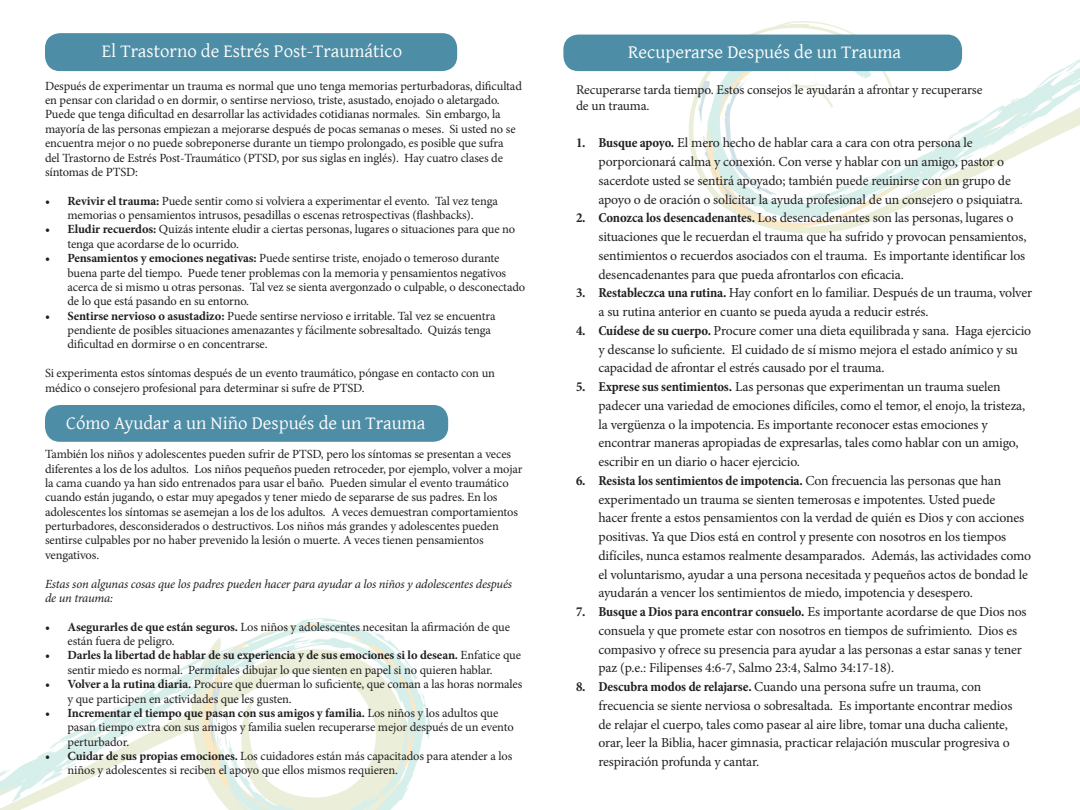
<style>
.page{position:relative;width:1080px;height:810px;background:#fff}
.page>*{position:absolute;margin:0;border:0;box-sizing:border-box;transform-origin:0 0}
.t1{font:18.75px "Gentium";color:#fff}
.t2{font:13.75px/18.8px "Minion Pro";letter-spacing:-.01em;color:#231f20}
.t3{font:13.5px/15.6px "Minion Pro";letter-spacing:-.01em;color:#231f20}
.t4{font:12.5px/14.4px "Minion Pro";letter-spacing:-.01em;color:#231f20}
.t5{font:italic 12.5px/14.4px "Minion Pro";letter-spacing:-.015em;color:#231f20}
.s1{font-weight:700}
.s2{font-weight:700;font-stretch:condensed}
</style>
<div class="page">
<svg style="left:0;top:618px;width:430px;height:192px"></svg>
<svg style="left:209px;top:681px;width:21px;height:70px"></svg>
<svg style="left:112px;top:707px;width:6px;height:4px"></svg>
<svg style="left:88px;top:719px;width:13px;height:8px"></svg>
<svg style="left:51px;top:741px;width:10px;height:6px"></svg>
<svg style="left:109px;top:739px;width:10px;height:5px"></svg>
<div style="left:45px;top:33px;width:412px;height:38px;background:#4e8da6;border-radius:15px"></div>
<svg style="left:688px;top:34px;width:10px;height:138px"></svg>
<svg style="left:707px;top:21px;width:373px;height:208px"></svg>
<svg style="left:1010px;top:98px;width:6px;height:5px"></svg>
<svg style="left:986px;top:111px;width:12px;height:7px"></svg>
<svg style="left:949px;top:133px;width:9px;height:5px"></svg>
<svg style="left:1007px;top:130px;width:9px;height:6px"></svg>
<svg style="left:698px;top:79px;width:79px;height:136px"></svg>
<div style="left:563px;top:35px;width:399px;height:36px;background:#4e8da6;border-radius:15px"></div>
<div style="left:45px;top:405px;width:403px;height:37px;background:#4e8da6;border-radius:15px"></div>
<p class="t1" style="left:102px;top:37px;width:302px">El Trastorno de Estrés Post-Traumático</p>
<p class="t1" style="left:628px;top:38px;width:274px">Recuperarse Después de un Trauma</p>
<p class="t4" style="left:45px;top:79px;width:478px">Después de experimentar un trauma es normal que uno tenga memorias perturbadoras, dificultad en pensar con claridad o en dormir, o sentirse nervioso, triste, asustado, enojado o aletargado.<br>Puede que tenga dificultad en desarrollar las actividades cotidianas normales. Sin embargo, la mayoría de las personas empiezan a mejorarse después de pocas semanas o meses. Si usted no se encuentra mejor o no puede sobreponerse durante un tiempo prolongado, es posible que sufra<br>del Trastorno de Estrés Post-Traumático (PTSD, por sus siglas en inglés). Hay cuatro clases de síntomas de PTSD:</p>
<p class="t4" style="left:45px;top:194px;width:454px;text-align:center"><span class="s1">• Revivir el trauma:</span> Puede sentir como si volviera a experimentar el evento. Tal vez tenga memorias o pensamientos intrusos, pesadillas o escenas retrospectivas (flashbacks).</p>
<p class="t4" style="left:68px;top:222px;width:449px;text-indent:-22px"><span class="s1">• Eludir recuerdos:</span> Quizás intente eludir a ciertas personas, lugares o situaciones para que no tenga que acordarse de lo ocurrido.</p>
<p class="t4" style="left:68px;top:251px;width:459px;text-indent:-22px"><span class="s1">• Pensamientos y emociones negativas:</span> Puede sentirse triste, enojado o temeroso durante buena parte del tiempo. Puede tener problemas con la memoria y pensamientos negativos acerca de si mismo u otras personas. Tal vez se sienta avergonzado o culpable, o desconectado de lo que está pasando en su entorno.</p>
<p class="t4" style="left:68px;top:309px;width:430px;text-indent:-22px"><span class="s1">• Sentirse nervioso o asustadizo:</span> Puede sentirse nervioso e irritable. Tal vez se encuentra pendiente de posibles situaciones amenazantes y fácilmente sobresaltado. Quizás tenga dificultad en dormirse o en concentrarse.</p>
<p class="t4" style="left:45px;top:366px;width:452px">Si experimenta estos síntomas después de un evento traumático, póngase en contacto con un médico o consejero profesional para determinar si sufre de PTSD.</p>
<p class="t1" style="left:66px;top:409px;width:361px">Cómo Ayudar a un Niño Después de un Trauma</p>
<p class="t4" style="left:45px;top:447px;width:479px">También los niños y adolescentes pueden sufrir de PTSD, pero los síntomas se presentan a veces diferentes a los de los adultos. Los niños pequeños pueden retroceder, por ejemplo, volver a mojar la cama cuando ya han sido entrenados para usar el baño. Pueden simular el evento traumático cuando están jugando, o estar muy apegados y tener miedo de separarse de sus padres. En los adolescentes los síntomas se asemejan a los de los adultos. A veces demuestran comportamientos perturbadores, desconsiderados o destructivos. Los niños más grandes y adolescentes pueden sentirse culpables por no haber prevenido la lesión o muerte. A veces tienen pensamientos vengativos.</p>
<p class="t5" style="left:45px;top:576px;width:469px">Estas son algunas cosas que los padres pueden hacer para ayudar a los niños y adolescentes después de un trauma:</p>
<p class="t4" style="left:68px;top:620px;width:444px;text-indent:-22px"><span class="s1">• Asegurarles de que están seguros.</span> Los niños y adolescentes necesitan la afirmación de que están fuera de peligro.</p>
<p class="t4" style="left:45px;top:648px;width:477px;text-align:center"><span class="s1">• Darles la libertad de hablar de su experiencia y de sus emociones si lo desean.</span> Enfatice que sentir miedo es normal. Permítales dibujar lo que sienten en papel si no quieren hablar.</p>
<p class="t4" style="left:68px;top:677px;width:456px;text-indent:-22px"><span class="s1">• Volver a la rutina diaria.</span> Procure que duerman lo suficiente, que coman a las horas normales y que participen en actividades que les gusten.</p>
<p class="t4" style="left:68px;top:706px;width:448px;text-indent:-22px"><span class="s1">• Incrementar el tiempo que pasan con sus amigos y familia.</span> Los niños y los adultos que pasan tiempo extra con sus amigos y familia suelen recuperarse mejor después de un evento perturbador.</p>
<p class="t4" style="left:68px;top:749px;width:446px;text-indent:-22px"><span class="s1">• Cuidar de sus propias emociones.</span> Los cuidadores están más capacitados para atender a los niños y adolescentes si reciben el apoyo que ellos mismos requieren.</p>
<p class="t3" style="left:576px;top:82px;width:408px">Recuperarse tarda tiempo. Estos consejos le ayudarán a afrontar y recuperarse de un trauma.</p>
<p class="t2" style="left:598px;top:134px;width:426px;text-indent:-22px"><span class="s2">1. Busque apoyo.</span> El mero hecho de hablar cara a cara con otra persona le porporcionará calma y conexión. Con verse y hablar con un amigo, pastor o sacerdote usted se sentirá apoyado; también puede reuinirse con un grupo de apoyo o de oración o solicitar la ayuda profesional de un consejero o psiquiatra.</p>
<p class="t2" style="left:598px;top:209px;width:430px;text-indent:-22px"><span class="s2">2. Conozca los desencadenantes.</span> Los desencadenantes son las personas, lugares o situaciones que le recuerdan el trauma que ha sufrido y provocan pensamientos, sentimientos o recuerdos asociados con el trauma. Es importante identificar los desencadenantes para que pueda afrontarlos con eficacia.</p>
<p class="t2" style="left:598px;top:284px;width:435px;text-indent:-22px"><span class="s2">3. Restableczca una rutina.</span> Hay confort en lo familiar. Después de un trauma, volver a su rutina anterior en cuanto se pueda ayuda a reducir estrés.</p>
<p class="t2" style="left:598px;top:321px;width:434px;text-indent:-22px"><span class="s2">4. Cuídese de su cuerpo.</span> Procure comer una dieta equilibrada y sana. Haga ejercicio y descanse lo suficiente. El cuidado de sí mismo mejora el estado anímico y su capacidad de afrontar el estrés causado por el trauma.</p>
<p class="t2" style="left:598px;top:377px;width:428px;text-indent:-22px"><span class="s2">5. Exprese sus sentimientos.</span> Las personas que experimentan un trauma suelen padecer una variedad de emociones difíciles, como el temor, el enojo, la tristeza, la vergüenza o la impotencia. Es importante reconocer estas emociones y encontrar maneras apropiadas de expresarlas, tales como hablar con un amigo, escribir en un diario o hacer ejercicio.</p>
<p class="t2" style="left:598px;top:471px;width:434px;text-indent:-22px"><span class="s2">6. Resista los sentimientos de impotencia.</span> Con frecuencia las personas que han experimentado un trauma se sienten temerosas e impotentes. Usted puede<br>hacer frente a estos pensamientos con la verdad de quién es Dios y con acciones positivas. Ya que Dios está en control y presente con nosotros en los tiempos difíciles, nunca estamos realmente desamparados. Además, las actividades como el voluntarismo, ayudar a una persona necesitada y pequeños actos de bondad le ayudarán a vencer los sentimientos de miedo, impotencia y desespero.</p>
<p class="t2" style="left:598px;top:602px;width:430px;text-indent:-22px"><span class="s2">7. Busque a Dios para encontrar consuelo.</span> Es importante acordarse de que Dios nos consuela y que promete estar con nosotros en tiempos de sufrimiento. Dios es compasivo y ofrece su presencia para ayudar a las personas a estar sanas y tener paz (p.e.: Filipenses 4:6-7, Salmo 23:4, Salmo 34:17-18).</p>
<p class="t2" style="left:598px;top:677px;width:415px;text-indent:-22px"><span class="s2">8. Descubra modos de relajarse.</span> Cuando una persona sufre un trauma, con frecuencia se siente nerviosa o sobresaltada. Es importante encontrar medios de relajar el cuerpo, tales como pasear al aire libre, tomar una ducha caliente, orar, leer la Biblia, hacer gimnasia, practicar relajación muscular progresiva o respiración profunda y cantar.</p>
</div>
